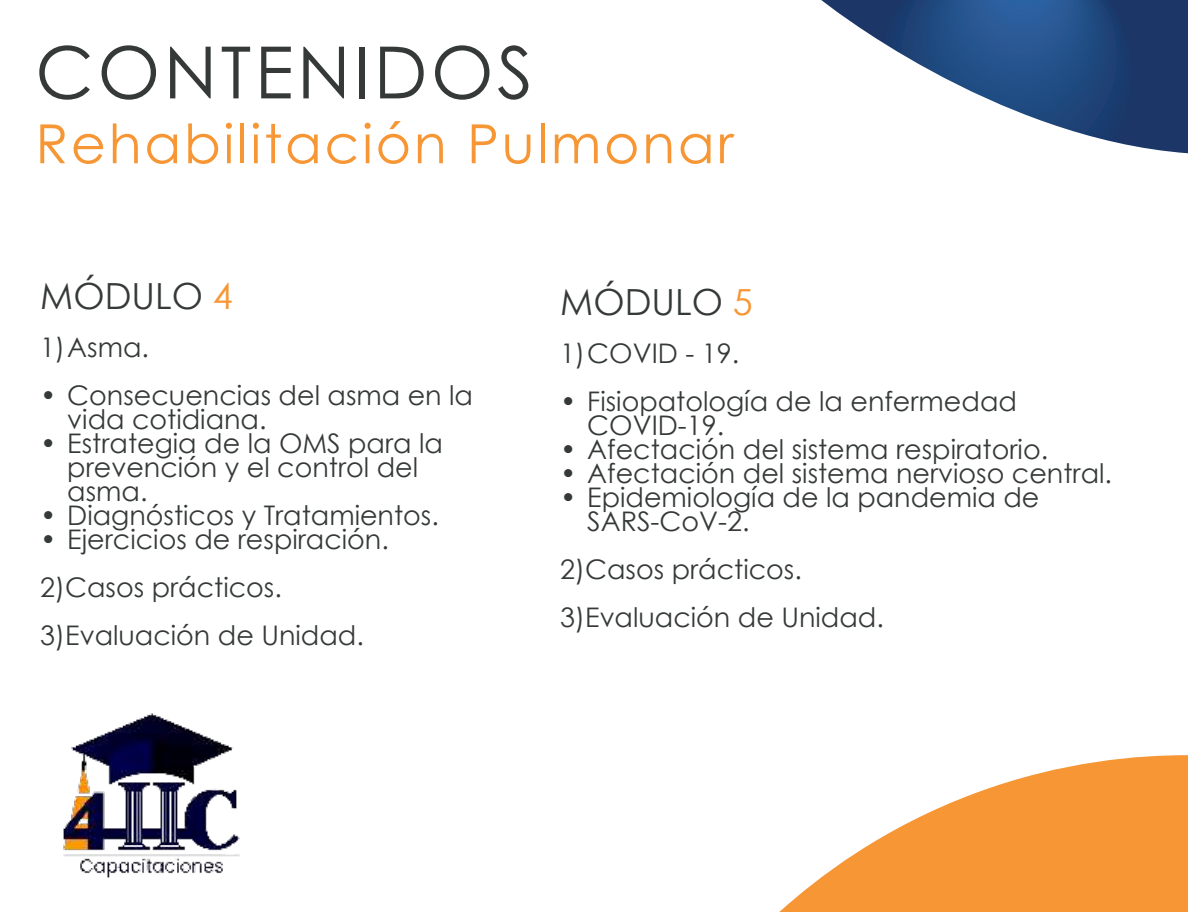
<style>
.page{position:relative;width:1188px;height:912px;background:#fff}
.page>*{position:absolute;margin:0;border:0;box-sizing:border-box;transform-origin:0 0}
.t1{font:72px "Century Gothic";letter-spacing:.05em;color:#353a38}
.t2{font:54px "Century Gothic";letter-spacing:.05em;color:#f79634}
.t3{font:36px "Century Gothic";color:#353a38}
.t4{font:27px/24px "Century Gothic";color:#353a38}
.s1{color:#f79634}
</style>
<div class="page">
<svg style="left:821px;top:0;width:367px;height:153px"></svg>
<svg style="left:779px;top:755px;width:409px;height:157px;fill:#f79634"></svg>
<img style="left:63px;top:713px;width:177px;height:165px">
<h1 class="t1" style="left:35px;top:22px;width:499px">CONTENIDOS</h1>
<h2 class="t2" style="left:35px;top:106px;width:700px">Rehabilitación Pulmonar</h2>
<h3 class="t3" style="left:40px;top:270px;width:194px">MÓDULO <span class="s1">4</span></h3>
<p class="t4" style="left:40px;top:334px;width:110px">1)Asma.</p>
<p class="t4" style="left:67px;top:382px;width:407px;text-indent:-27px">• Consecuencias del asma en la vida cotidiana.</p>
<p class="t4" style="left:67px;top:430px;width:377px;text-indent:-27px">• Estrategia de la OMS para la prevención y el control del asma.</p>
<p class="t4" style="left:40px;top:502px;width:400px">• Diagnósticos y Tratamientos.</p>
<p class="t4" style="left:40px;top:514px;width:350px;line-height:48px">• Ejercicios de respiración.<br>2)Casos prácticos.<br>3)Evaluación de Unidad.</p>
<h3 class="t3" style="left:560px;top:276px;width:194px">MÓDULO <span class="s1">5</span></h3>
<p class="t4" style="left:560px;top:340px;width:180px">1)COVID - 19.</p>
<p class="t4" style="left:587px;top:388px;width:431px;text-indent:-27px">• Fisiopatología de la enfermedad<br>COVID-19.</p>
<p class="t4" style="left:560px;top:436px;width:489px">• Afectación del sistema respiratorio.</p>
<p class="t4" style="left:560px;top:460px;width:553px">• Afectación del sistema nervioso central.</p>
<p class="t4" style="left:587px;top:484px;width:454px;text-indent:-27px">• Epidemiología de la pandemia de<br>SARS-CoV-2.</p>
<p class="t4" style="left:560px;top:544px;width:325px;line-height:48px">2)Casos prácticos.<br>3)Evaluación de Unidad.</p>
</div>
